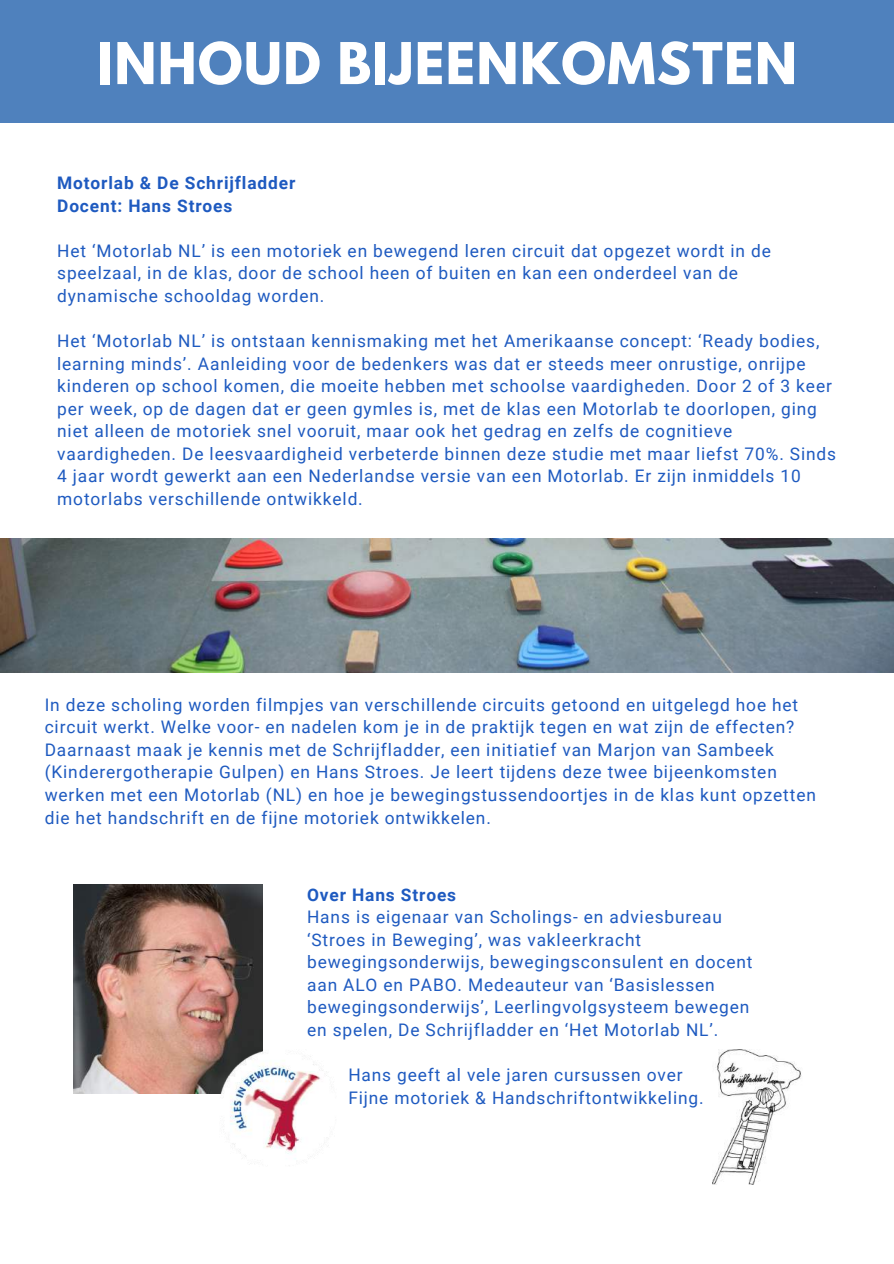
<style>
.page{position:relative;width:894px;height:1264px;background:#fff}
.page>*{position:absolute;margin:0;border:0;box-sizing:border-box;transform-origin:0 0}
.t1{font:700 51px "League Spartan";letter-spacing:.025em;color:#fff}
.t2{font:17.25px/22.5px "Roboto";letter-spacing:.05em;color:#1e5ac0}
.t3{font:700 17.25px/22.5px "Roboto";letter-spacing:.05em;color:#1e5ac0}
</style>
<div class="page">
<div style="left:0;top:0;width:893px;height:123px;background:#4f81bd"></div>
<img style="left:0;top:538px;width:893px;height:134px">
<img style="left:73px;top:884px;width:189px;height:209px">
<img style="left:219px;top:1049px;width:108px;height:110px">
<img style="left:712px;top:1049px;width:90px;height:135px">
<h1 class="t1" style="left:97px;top:38px;width:701px">INHOUD BIJEENKOMSTEN</h1>
<p class="t3" style="left:57px;top:172px;width:239px">Motorlab &amp; De Schrijfladder<br>Docent: Hans Stroes</p>
<p class="t2" style="left:57px;top:240px;width:715px">Het ‘Motorlab NL’ is een motoriek en bewegend leren circuit dat opgezet wordt in de speelzaal, in de klas, door de school heen of buiten en kan een onderdeel van de dynamische schooldag worden.</p>
<p class="t2" style="left:57px;top:330px;width:780px">Het ‘Motorlab NL’ is ontstaan kennismaking met het Amerikaanse concept: ‘Ready bodies, learning minds’. Aanleiding voor de bedenkers was dat er steeds meer onrustige, onrijpe kinderen op school komen, die moeite hebben met schoolse vaardigheden. Door 2 of 3 keer per week, op de dagen dat er geen gymles is, met de klas een Motorlab te doorlopen, ging niet alleen de motoriek snel vooruit, maar ook het gedrag en zelfs de cognitieve vaardigheden. De leesvaardigheid verbeterde binnen deze studie met maar liefst 70%. Sinds 4 jaar wordt gewerkt aan een Nederlandse versie van een Motorlab. Er zijn inmiddels 10 motorlabs verschillende ontwikkeld.</p>
<p class="t2" style="left:45px;top:693px;width:772px">In deze scholing worden filmpjes van verschillende circuits getoond en uitgelegd hoe het circuit werkt. Welke voor- en nadelen kom je in de praktijk tegen en wat zijn de effecten?<br>Daarnaast maak je kennis met de Schrijfladder, een initiatief van Marjon van Sambeek (Kinderergotherapie Gulpen) en Hans Stroes. Je leert tijdens deze twee bijeenkomsten werken met een Motorlab (NL) en hoe je bewegingstussendoortjes in de klas kunt opzetten die het handschrift en de fijne motoriek ontwikkelen.</p>
<p class="t3" style="left:307px;top:883px;width:150px">Over Hans Stroes</p>
<p class="t2" style="left:307px;top:906px;width:447px">Hans is eigenaar van Scholings- en adviesbureau ‘Stroes in Beweging’, was vakleerkracht bewegingsonderwijs, bewegingsconsulent en docent aan ALO en PABO. Medeauteur van ‘Basislessen bewegingsonderwijs’, Leerlingvolgsysteem bewegen en spelen, De Schrijfladder en ‘Het Motorlab NL’.</p>
<p class="t2" style="left:348px;top:1063px;width:357px">Hans geeft al vele jaren cursussen over<br>Fijne motoriek &amp; Handschriftontwikkeling.</p>
</div>
